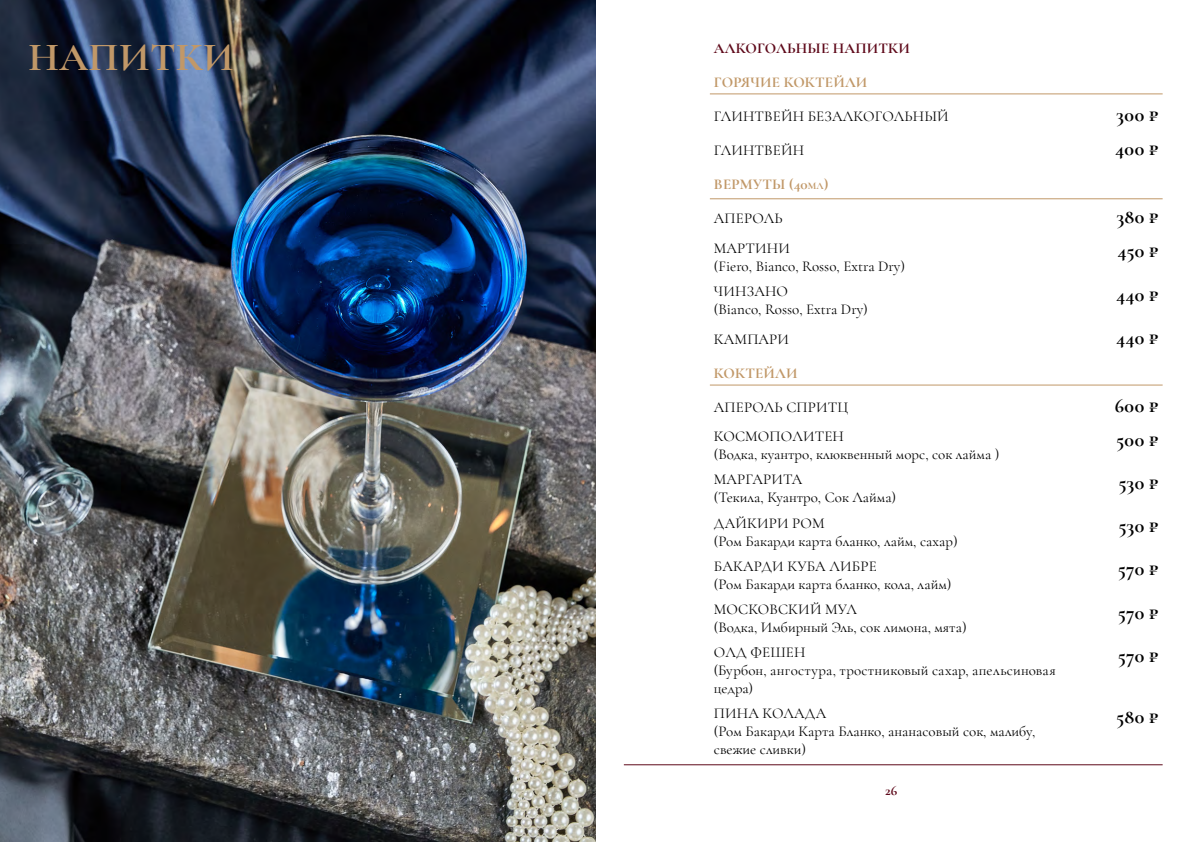
<style>
.page{position:relative;width:1191px;height:842px;background:#fff}
.page>*{position:absolute;margin:0;border:0;box-sizing:border-box;transform-origin:0 0}
.t1{font:700 40px "Cormorant Garamond";letter-spacing:.01em;color:#c19868}
.t2{font:700 20px "Cormorant Garamond";letter-spacing:.01em;color:#000}
.t3{font:15px/18px "Cormorant Garamond";color:#000}
.t4{font:700 15px "Cormorant Garamond";letter-spacing:.01em;color:#c19868}
.t5{font:700 15px "Cormorant Garamond";letter-spacing:.01em;color:#5e091a}
.t6{font:700 14px "Cormorant Garamond";color:#5e091a}
.s1{font-size:10px}
</style>
<div class="page">
<img style="left:0;top:0;width:595px;height:842px">
<hr style="left:710px;top:93px;width:452px;height:1px;background:#c19868">
<hr style="left:710px;top:198px;width:452px;height:1px;background:#c19868">
<hr style="left:710px;top:385px;width:452px;height:1px;background:#c19868">
<hr style="left:624px;top:764px;width:538px;height:1px;background:#5e091a">
<h1 class="t1" style="left:29px;top:33px;width:207px">НАПИТКИ</h1>
<p class="t5" style="left:714px;top:39px;width:197px">АЛКОГОЛЬНЫЕ НАПИТКИ</p>
<p class="t4" style="left:714px;top:73px;width:155px">ГОРЯЧИЕ КОКТЕЙЛИ</p>
<p class="t3" style="left:714px;top:107px;width:236px">ГЛИНТВЕЙН БЕЗАЛКОГОЛЬНЫЙ</p>
<h2 class="t2" style="left:1116px;top:102px;width:44px">300 ₽</h2>
<p class="t3" style="left:714px;top:141px;width:92px">ГЛИНТВЕЙН</p>
<h2 class="t2" style="left:1115px;top:136px;width:45px">400 ₽</h2>
<p class="t4" style="left:714px;top:175px;width:116px">ВЕРМУТЫ (40<span class="s1">МЛ</span>)</p>
<p class="t3" style="left:714px;top:209px;width:70px">АПЕРОЛЬ</p>
<h2 class="t2" style="left:1116px;top:204px;width:44px">380 ₽</h2>
<p class="t3" style="left:714px;top:239px;width:193px">МАРТИНИ<br>(Fiero, Bianco, Rosso, Extra Dry)</p>
<h2 class="t2" style="left:1117px;top:239px;width:42px">450 ₽</h2>
<p class="t3" style="left:714px;top:282px;width:156px">ЧИНЗАНО<br>(Bianco, Rosso, Extra Dry)</p>
<h2 class="t2" style="left:1116px;top:282px;width:44px">440 ₽</h2>
<p class="t3" style="left:714px;top:330px;width:77px">КАМПАРИ</p>
<h2 class="t2" style="left:1116px;top:325px;width:44px">440 ₽</h2>
<p class="t4" style="left:714px;top:363px;width:85px">КОКТЕЙЛИ</p>
<p class="t3" style="left:714px;top:398px;width:136px">АПЕРОЛЬ СПРИТЦ</p>
<h2 class="t2" style="left:1114px;top:393px;width:45px">600 ₽</h2>
<p class="t3" style="left:714px;top:427px;width:287px">КОСМОПОЛИТЕН<br>(Водка, куантро, клюквенный морс, сок лайма )</p>
<h2 class="t2" style="left:1116px;top:427px;width:44px">500 ₽</h2>
<p class="t3" style="left:714px;top:470px;width:184px">МАРГАРИТА<br>(Текила, Куантро, Сок Лайма)</p>
<h2 class="t2" style="left:1118px;top:470px;width:42px">530 ₽</h2>
<p class="t3" style="left:714px;top:514px;width:245px">ДАЙКИРИ РОМ<br>(Ром Бакарди карта бланко, лайм, сахар)</p>
<h2 class="t2" style="left:1118px;top:513px;width:42px">530 ₽</h2>
<p class="t3" style="left:714px;top:557px;width:239px">БАКАРДИ КУБА ЛИБРЕ<br>(Ром Бакарди карта бланко, кола, лайм)</p>
<h2 class="t2" style="left:1117px;top:557px;width:42px">570 ₽</h2>
<p class="t3" style="left:714px;top:600px;width:254px">МОСКОВСКИЙ МУЛ<br>(Водка, Имбирный Эль, сок лимона, мята)</p>
<h2 class="t2" style="left:1117px;top:600px;width:42px">570 ₽</h2>
<p class="t3" style="left:714px;top:643px;width:343px">ОЛД ФЕШЕН<br>(Бурбон, ангостура, тростниковый сахар, апельсиновая цедра)</p>
<h2 class="t2" style="left:1117px;top:643px;width:42px">570 ₽</h2>
<p class="t3" style="left:714px;top:704px;width:323px">ПИНА КОЛАДА<br>(Ром Бакарди Карта Бланко, ананасовый сок, малибу, свежие сливки)</p>
<h2 class="t2" style="left:1116px;top:704px;width:44px">580 ₽</h2>
<p class="t6" style="left:885px;top:782px;width:14px">26</p>
</div>
